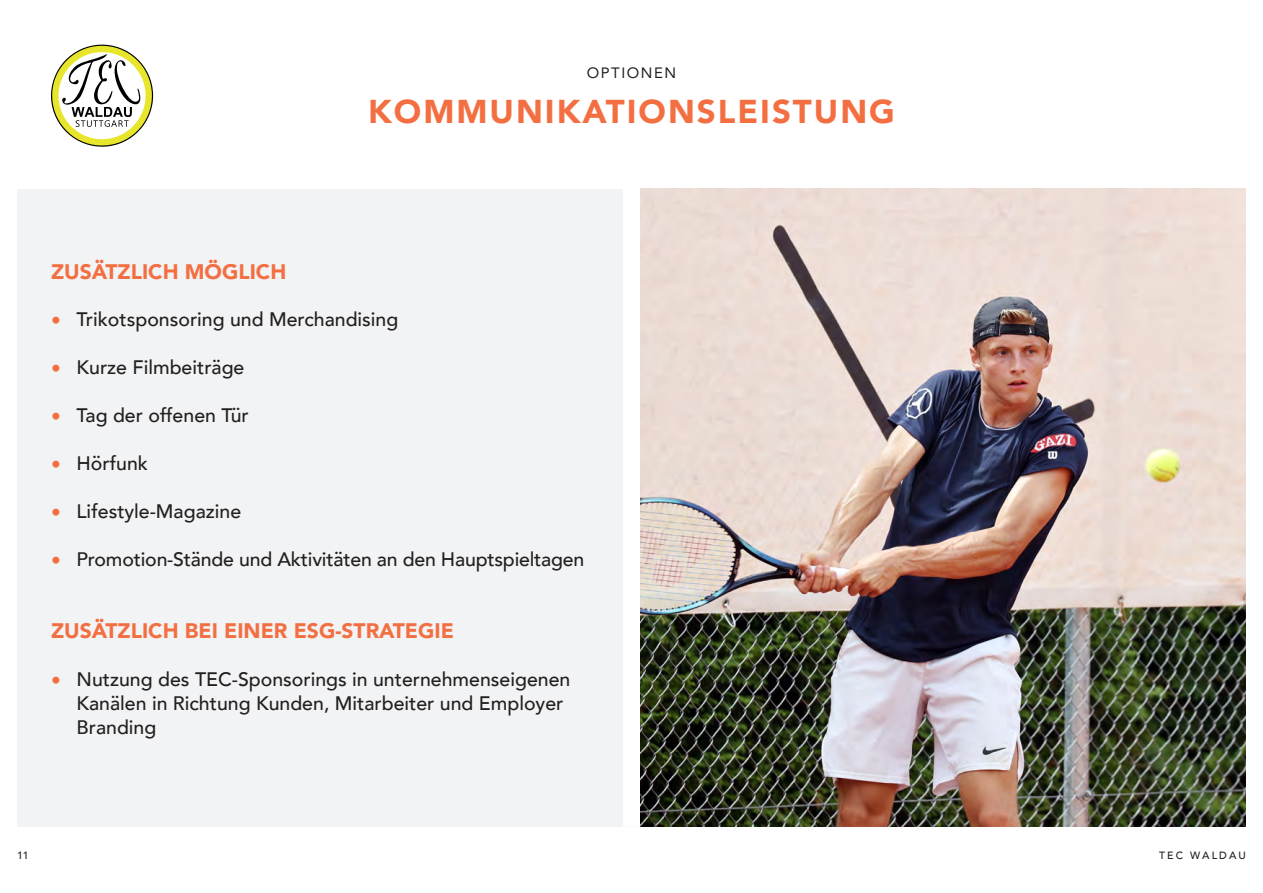
<style>
.page{position:relative;width:1263px;height:893px;background:#fff}
.page>*{position:absolute;margin:0;border:0;box-sizing:border-box;transform-origin:0 0}
.t1{font:900 33px "Avenir";letter-spacing:.06em;color:#f36f42}
.t2{font:900 21px "Avenir";color:#f36f42}
.t3{font:500 19.5px/24px "Avenir";color:#231f20}
.t4{font:15px "Avenir";letter-spacing:.1em;color:#231f20}
.t5{font:500 10.5px "Avenir";letter-spacing:.2em;color:#231f20}
.s1{color:#f36f42}
</style>
<div class="page">
<div style="left:17px;top:189px;width:1229px;height:638px;background:#f2f3f4"></div>
<div style="left:623px;top:189px;width:17px;height:638px;background:#fff"></div>
<svg style="left:51px;top:45px;width:102px;height:102px"></svg>
<img style="left:640px;top:189px;width:606px;height:638px">
<p class="t4" style="left:587px;top:60px;width:91px">OPTIONEN</p>
<h1 class="t1" style="left:368px;top:83px;width:528px">KOMMUNIKATIONSLEISTUNG</h1>
<p class="t2" style="left:51px;top:254px;width:237px">ZUSÄTZLICH MÖGLICH</p>
<p class="t3" style="left:51px;top:306px;width:349px"><span class="s1">•</span> Trikotsponsoring und Merchandising</p>
<p class="t3" style="left:51px;top:354px;width:195px"><span class="s1">•</span> Kurze Filmbeiträge</p>
<p class="t3" style="left:51px;top:402px;width:199px"><span class="s1">•</span> Tag der offenen Tür</p>
<p class="t3" style="left:51px;top:450px;width:99px"><span class="s1">•</span> Hörfunk</p>
<p class="t3" style="left:51px;top:498px;width:192px"><span class="s1">•</span> Lifestyle-Magazine</p>
<p class="t3" style="left:51px;top:546px;width:535px"><span class="s1">•</span> Promotion-Stände und Aktivitäten an den Hauptspieltagen</p>
<p class="t2" style="left:51px;top:613px;width:404px">ZUSÄTZLICH BEI EINER ESG-STRATEGIE</p>
<p class="t3" style="left:77px;top:666px;width:495px;text-indent:-26px"><span class="s1">•</span> Nutzung des TEC-Sponsorings in unternehmenseigenen<br>Kanälen in Richtung Kunden, Mitarbeiter und Employer<br>Branding</p>
<p class="t5" style="left:17px;top:846px;width:13px">11</p>
<p class="t5" style="left:1159px;top:846px;width:88px">TEC WALDAU</p>
</div>
